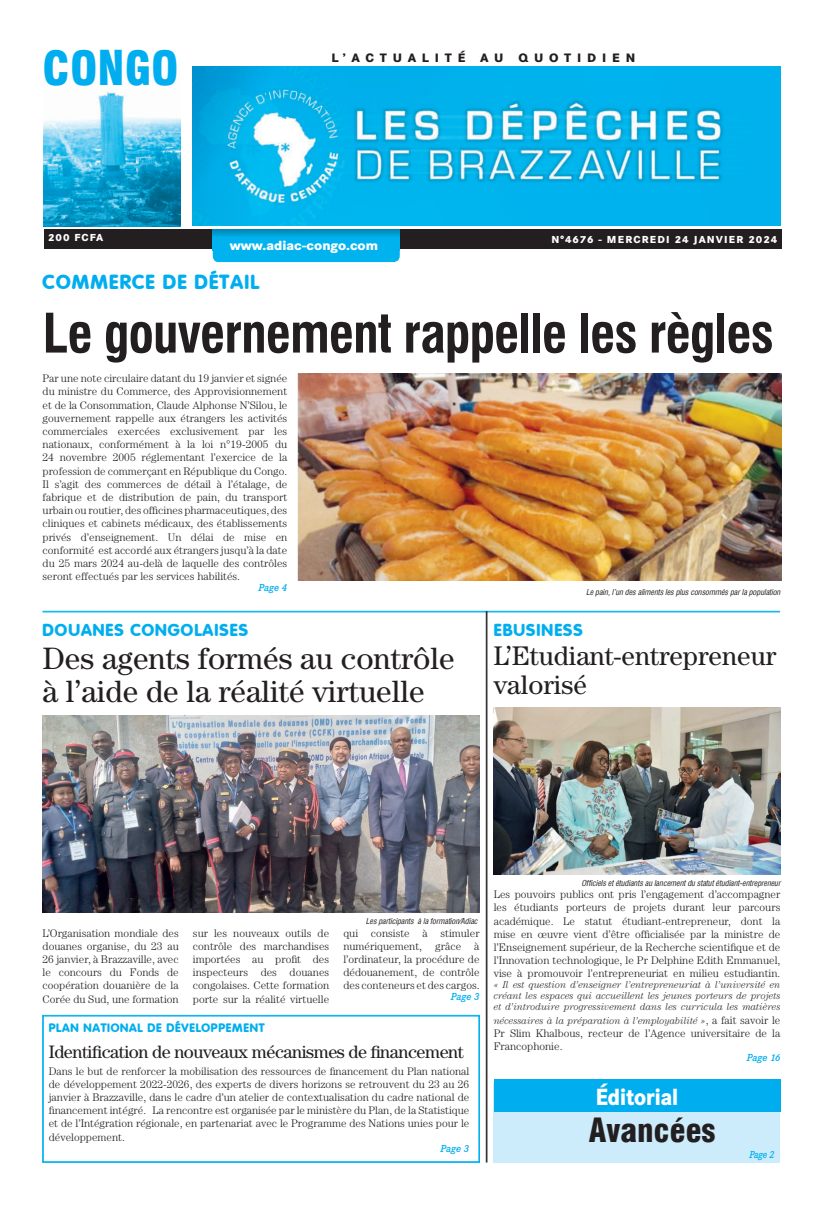
<style>
.page{position:relative;width:823px;height:1205px;background:#fff}
.page>*{position:absolute;margin:0;border:0;box-sizing:border-box;transform-origin:0 0}
.t1{font:700 53px "Corporate Condensed";letter-spacing:-.02em;color:#231f20}
.t2{font:900 46px "Corporate Condensed";color:#00aeef}
.t3{font:900 32px "Corporate Condensed";color:#231f20}
.t4{font:31px/33px "Century";color:#231f20}
.t5{font:27px/29px "Century";color:#231f20}
.t6{font:800 23px "Corporate SBQ";color:#fff;scale:.84 1}
.t7{font:800 20px "Corporate Rounded";letter-spacing:.06em;color:#00aeef}
.t8{font:18px "Century";letter-spacing:-.025em;color:#231f20}
.t9{font:800 17px "Corporate Rounded";letter-spacing:.06em;color:#00aeef}
.t10{font:800 13px "Corporate SBQ";color:#fff}
.t11{font:800 12px "Corporate Rounded";letter-spacing:.06em;color:#00aeef}
.t12{font:800 12px "Corporate SBQ";letter-spacing:.485em;color:#231f20}
.t13{font:300 11px/13.2px "Century";color:#231f20;text-align:justify}
.t14{font:italic 300 10px/11px "Century";color:#231f20;text-align:justify;scale:.95 1}
.t15{font:800 10px "Corporate SBQ";letter-spacing:.1em;color:#fff}
.t16{font:italic 500 10px "Corporate EBQ";color:#00aeef}
.t17{font:italic 500 10px "Corporate EBQ";color:#00aeef;scale:.9 1}
.t18{font:italic 8px "Corporate Condensed";color:#231f20}
.s1{font-style:normal;font-size:11px}
</style>
<div class="page">
<div style="left:44px;top:229px;width:737px;height:20px;background:#231f20"></div>
<img style="left:44px;top:91px;width:136px;height:135px">
<div style="left:213px;top:250px;width:186px;height:12px;background:#00b3ef"></div>
<svg style="left:213px;top:229px;width:186px;height:21px;background:#00a8e1"></svg>
<img style="left:193px;top:66px;width:587px;height:160px">
<div style="left:493px;top:1083px;width:286px;height:79px;background:#ccecfb"></div>
<div style="left:493px;top:1079px;width:287px;height:33px;background:#00aeef"></div>
<img style="left:298px;top:373px;width:483px;height:208px">
<hr style="left:43px;top:611px;width:736px;height:1px;background:#00b3ef">
<hr style="left:43px;top:612px;width:736px;height:1px;background:#00b3ef">
<img style="left:43px;top:716px;width:436px;height:196px">
<img style="left:493px;top:707px;width:287px;height:167px">
<svg style="left:42px;top:1015px;width:437px;height:147px"></svg>
<div style="left:43px;top:1016px;width:436px;height:146px;border:1px solid #00b3ef"></div>
<hr style="left:486px;top:611px;width:1px;height:551px;background:#231f20">
<h2 class="t2" style="left:43px;top:41px;width:137px">CONGO</h2>
<p class="t12" style="left:331px;top:50px;width:305px">L’ACTUALITÉ AU QUOTIDIEN</p>
<p class="t15" style="left:48px;top:231px;width:57px">200 FCFA</p>
<p class="t10" style="left:230px;top:238px;width:150px">www.adiac-congo.com</p>
<p class="t15" style="left:551px;top:233px;width:227px">N°4676 - MERCREDI 24 JANVIER 2024</p>
<h3 class="t7" style="left:43px;top:270px;width:218px">COMMERCE DE DÉTAIL</h3>
<h1 class="t1" style="left:43px;top:301px;width:732px">Le gouvernement rappelle les règles</h1>
<p class="t13" style="left:43px;top:372px;width:246px">Par une note circulaire datant du 19 janvier et signée du ministre du Commerce, des Approvisionnement et de la Consommation, Claude Alphonse N’Silou, le gouvernement rappelle aux étrangers les activités commerciales exercées exclusivement par les nationaux, conformément à la loi n°19-2005 du 24 novembre 2005 réglementant l’exercice de la profession de commerçant en République du Congo.<br>Il s’agit des commerces de détail à l’étalage, de fabrique et de distribution de pain, du transport urbain ou routier, des officines pharmaceutiques, des cliniques et cabinets médicaux, des établissements privés d’enseignement. Un délai de mise en conformité est accordé aux étrangers jusqu’à la date du 25 mars 2024 au-delà de laquelle des contrôles seront effectués par les services habilités.</p>
<p class="t16" style="left:258px;top:582px;width:30px">Page 4</p>
<p class="t18" style="left:585px;top:587px;width:196px">Le pain, l’un des aliments les plus consommés par la population</p>
<h3 class="t9" style="left:43px;top:620px;width:207px">DOUANES CONGOLAISES</h3>
<h3 class="t4" style="left:43px;top:641px;width:413px">Des agents formés au contrôle à l’aide de la réalité virtuelle</h3>
<h3 class="t9" style="left:493px;top:620px;width:90px">EBUSINESS</h3>
<h3 class="t5" style="left:493px;top:641px;width:284px">L’Etudiant-entrepreneur valorisé</h3>
<p class="t18" style="left:365px;top:916px;width:113px">Les participants à la formation/Adiac</p>
<p class="t13" style="left:43px;top:926px;width:138px">L’Organisation mondiale des douanes organise, du 23 au 26 janvier, à Brazzaville, avec le concours du Fonds de coopération douanière de la Corée du Sud, une formation</p>
<p class="t13" style="left:193px;top:926px;width:138px">sur les nouveaux outils de contrôle des marchandises importées au profit des inspecteurs des douanes congolaises. Cette formation porte sur la réalité virtuelle</p>
<p class="t13" style="left:343px;top:926px;width:138px">qui consiste à stimuler numériquement, grâce à l’ordinateur, la procédure de dédouanement, de contrôle des conteneurs et des cargos.</p>
<p class="t16" style="left:450px;top:991px;width:30px">Page 3</p>
<p class="t11" style="left:49px;top:1021px;width:217px">PLAN NATIONAL DE DÉVELOPPEMENT</p>
<h3 class="t8" style="left:49px;top:1041px;width:416px">Identification de nouveaux mécanismes de financement</h3>
<p class="t13" style="left:49px;top:1064px;width:422px">Dans le but de renforcer la mobilisation des ressources de financement du Plan national de développement 2022-2026, des experts de divers horizons se retrouvent du 23 au 26 janvier à Brazzaville, dans le cadre d’un atelier de contextualisation du cadre national de financement intégré. La rencontre est organisée par le ministère du Plan, de la Statistique et de l’Intégration régionale, en partenariat avec le Programme des Nations unies pour le développement.</p>
<p class="t16" style="left:440px;top:1142px;width:30px">Page 3</p>
<p class="t18" style="left:581px;top:878px;width:200px">Officiels et étudiants au lancement du statut étudiant-entrepreneur</p>
<p class="t13" style="left:493px;top:887px;width:288px">Les pouvoirs publics ont pris l’engagement d’accompagner les étudiants porteurs de projets durant leur parcours académique. Le statut étudiant-entrepreneur, dont la mise en œuvre vient d’être officialisée par la ministre de l’Enseignement supérieur, de la Recherche scientifique et de l’Innovation technologique, le Pr Delphine Edith Emmanuel, vise à promouvoir l’entrepreneuriat en milieu estudiantin.</p>
<p class="t14" style="left:493px;top:979px;width:303px">« Il est question d’enseigner l’entrepreneuriat à l’université en créant les espaces qui accueillent les jeunes porteurs de projets et d’introduire progressivement dans les curricula les matières</p>
<p class="t14" style="left:493px;top:1014px;width:303px">nécessaires à la préparation à l’employabilité »<span class="s1">, a fait savoir le</span></p>
<p class="t13" style="left:493px;top:1026px;width:288px">Pr Slim Khalbous, recteur de l’Agence universitaire de la<br>Francophonie.</p>
<p class="t16" style="left:746px;top:1051px;width:35px">Page 16</p>
<h3 class="t6" style="left:595px;top:1081px;width:100px">Éditorial</h3>
<h3 class="t3" style="left:588px;top:1111px;width:128px">Avancées</h3>
<p class="t17" style="left:749px;top:1148px;width:29px">Page 2</p>
</div>
